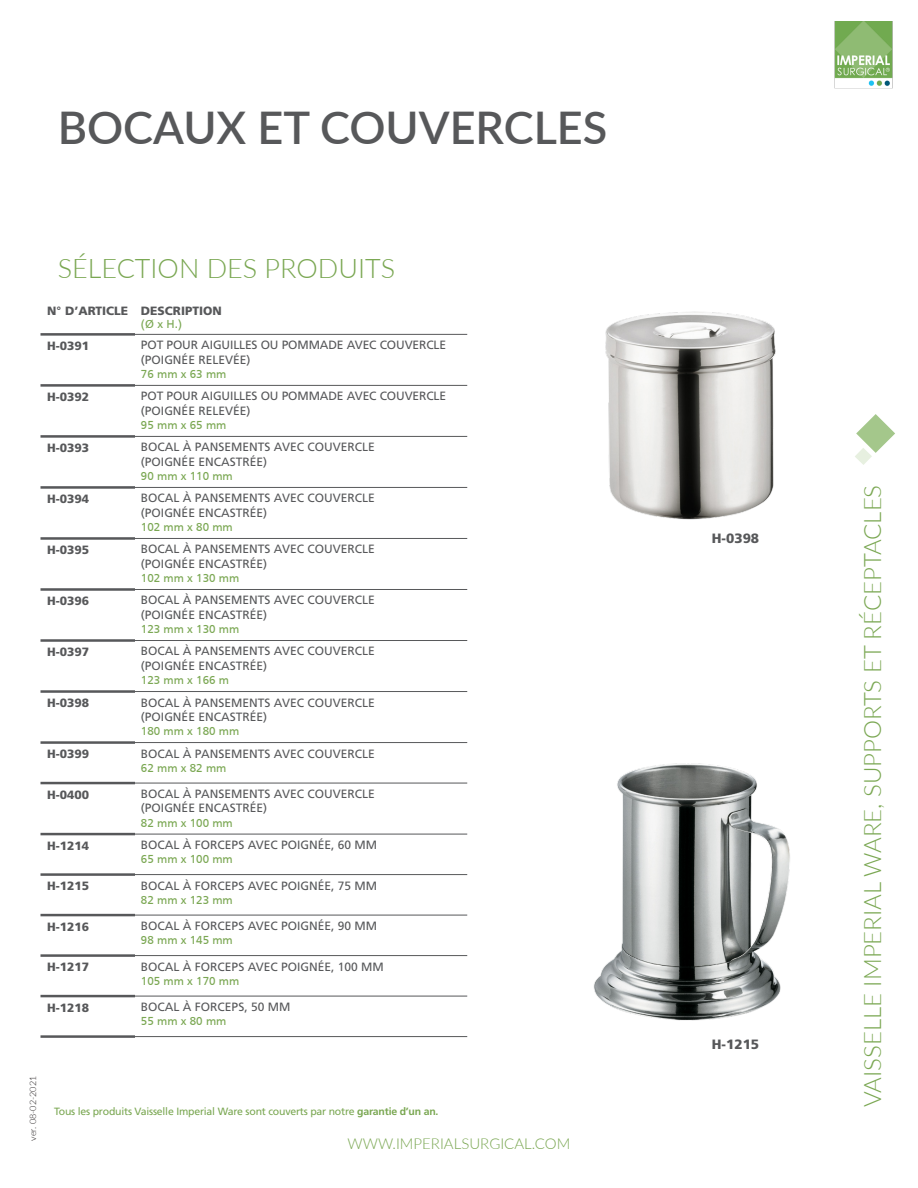
<style>
.page{position:relative;width:918px;height:1188px;background:#fff}
.page>*{position:absolute;margin:0;border:0;box-sizing:border-box;transform-origin:0 0}
.Title__A{font:600 45px "Lato";color:#57585a}
.Sub-Title___A{font:300 27px "Lato";color:#7aa752}
.t1{font:300 24px "Lato";color:#7aa752}
.t2{font:300 15px "Lato";color:#7aa752}
.t3{font:900 13.5px "Frutiger LT Std";color:#57585a}
.t4{font:12px "Frutiger LT Std";color:#57585a}
.t5{font:12px "Frutiger";color:#7aa752}
.Promotional_Text{font:900 12px "Frutiger LT Std";color:#57585a}
.t6{font:10.5px "Frutiger LT Std";letter-spacing:-.02em;color:#7aa752}
.t7{font:300 9px "Lato";color:#231f20}
.s1{font-weight:700}
</style>
<div class="page">
<svg style="left:855px;top:414px;width:40px;height:51px"></svg>
<img style="left:834px;top:21px;width:58px;height:68px">
<img style="left:593px;top:763px;width:197px;height:258px">
<img style="left:605px;top:311px;width:171px;height:209px">
<hr style="left:40px;top:486px;width:95px;height:3px;background:#57585a">
<hr style="left:135px;top:538px;width:332px;height:1px;background:#57585a">
<hr style="left:135px;top:589px;width:332px;height:1px;background:#57585a">
<hr style="left:135px;top:640px;width:332px;height:1px;background:#57585a">
<hr style="left:135px;top:691px;width:332px;height:1px;background:#57585a">
<hr style="left:135px;top:742px;width:332px;height:1px;background:#57585a">
<hr style="left:135px;top:783px;width:332px;height:1px;background:#57585a">
<hr style="left:135px;top:834px;width:332px;height:1px;background:#57585a">
<hr style="left:135px;top:874px;width:332px;height:1px;background:#57585a">
<hr style="left:135px;top:915px;width:332px;height:1px;background:#57585a">
<hr style="left:135px;top:955px;width:332px;height:1px;background:#57585a">
<hr style="left:135px;top:996px;width:332px;height:1px;background:#57585a">
<hr style="left:135px;top:1036px;width:332px;height:1px;background:#57585a">
<hr style="left:135px;top:487px;width:332px;height:1px;background:#57585a">
<hr style="left:40px;top:435px;width:95px;height:3px;background:#57585a">
<hr style="left:135px;top:436px;width:332px;height:1px;background:#57585a">
<hr style="left:40px;top:384px;width:95px;height:3px;background:#57585a">
<hr style="left:135px;top:385px;width:332px;height:1px;background:#57585a">
<hr style="left:40px;top:333px;width:95px;height:3px;background:#57585a">
<hr style="left:135px;top:334px;width:332px;height:1px;background:#57585a">
<hr style="left:40px;top:537px;width:95px;height:3px;background:#57585a">
<hr style="left:40px;top:588px;width:95px;height:3px;background:#57585a">
<hr style="left:40px;top:639px;width:95px;height:3px;background:#57585a">
<hr style="left:40px;top:690px;width:95px;height:3px;background:#57585a">
<hr style="left:40px;top:741px;width:95px;height:3px;background:#57585a">
<hr style="left:40px;top:782px;width:95px;height:2px;background:#57585a">
<hr style="left:40px;top:833px;width:95px;height:2px;background:#57585a">
<hr style="left:40px;top:873px;width:95px;height:3px;background:#57585a">
<hr style="left:40px;top:914px;width:95px;height:2px;background:#57585a">
<hr style="left:40px;top:954px;width:95px;height:3px;background:#57585a">
<hr style="left:40px;top:995px;width:95px;height:2px;background:#57585a">
<hr style="left:40px;top:1035px;width:95px;height:3px;background:#57585a">
<p class="Title__A" style="left:58px;top:95px;width:551px">BOCAUX ET COUVERCLES</p>
<p class="Sub-Title___A" style="left:58px;top:250px;width:339px">SÉLECTION DES PRODUITS</p>
<p class="Promotional_Text" style="left:47px;top:303px;width:82px">N° D’ARTICLE</p>
<p class="Promotional_Text" style="left:141px;top:303px;width:82px">DESCRIPTION</p>
<p class="t5" style="left:141px;top:318px;width:43px">(Ø x H.)</p>
<p class="Promotional_Text" style="left:47px;top:339px;width:44px">H-0391</p>
<p class="t4" style="left:141px;top:338px;width:307px">POT POUR AIGUILLES OU POMMADE AVEC COUVERCLE</p>
<p class="t4" style="left:141px;top:353px;width:111px">(POIGNÉE RELEVÉE)</p>
<p class="t5" style="left:141px;top:367px;width:87px">76 mm x 63 mm</p>
<p class="Promotional_Text" style="left:47px;top:390px;width:44px">H-0392</p>
<p class="t4" style="left:141px;top:389px;width:307px">POT POUR AIGUILLES OU POMMADE AVEC COUVERCLE</p>
<p class="t4" style="left:141px;top:404px;width:111px">(POIGNÉE RELEVÉE)</p>
<p class="t5" style="left:141px;top:418px;width:87px">95 mm x 65 mm</p>
<p class="Promotional_Text" style="left:47px;top:441px;width:44px">H-0393</p>
<p class="t4" style="left:141px;top:440px;width:235px">BOCAL À PANSEMENTS AVEC COUVERCLE</p>
<p class="t4" style="left:141px;top:455px;width:128px">(POIGNÉE ENCASTRÉE)</p>
<p class="t5" style="left:141px;top:469px;width:93px">90 mm x 110 mm</p>
<p class="Promotional_Text" style="left:47px;top:492px;width:44px">H-0394</p>
<p class="t4" style="left:141px;top:491px;width:235px">BOCAL À PANSEMENTS AVEC COUVERCLE</p>
<p class="t4" style="left:141px;top:506px;width:128px">(POIGNÉE ENCASTRÉE)</p>
<p class="t5" style="left:141px;top:520px;width:93px">102 mm x 80 mm</p>
<p class="Promotional_Text" style="left:47px;top:543px;width:44px">H-0395</p>
<p class="t4" style="left:141px;top:542px;width:235px">BOCAL À PANSEMENTS AVEC COUVERCLE</p>
<p class="t4" style="left:141px;top:557px;width:128px">(POIGNÉE ENCASTRÉE)</p>
<p class="t5" style="left:141px;top:571px;width:100px">102 mm x 130 mm</p>
<p class="Promotional_Text" style="left:47px;top:594px;width:44px">H-0396</p>
<p class="t4" style="left:141px;top:593px;width:235px">BOCAL À PANSEMENTS AVEC COUVERCLE</p>
<p class="t4" style="left:141px;top:608px;width:128px">(POIGNÉE ENCASTRÉE)</p>
<p class="t5" style="left:141px;top:622px;width:100px">123 mm x 130 mm</p>
<p class="Promotional_Text" style="left:47px;top:645px;width:44px">H-0397</p>
<p class="t4" style="left:141px;top:644px;width:235px">BOCAL À PANSEMENTS AVEC COUVERCLE</p>
<p class="t4" style="left:141px;top:659px;width:128px">(POIGNÉE ENCASTRÉE)</p>
<p class="t5" style="left:141px;top:673px;width:90px">123 mm x 166 m</p>
<p class="Promotional_Text" style="left:47px;top:696px;width:44px">H-0398</p>
<p class="t4" style="left:141px;top:695px;width:235px">BOCAL À PANSEMENTS AVEC COUVERCLE</p>
<p class="t4" style="left:141px;top:710px;width:128px">(POIGNÉE ENCASTRÉE)</p>
<p class="t5" style="left:141px;top:724px;width:100px">180 mm x 180 mm</p>
<p class="Promotional_Text" style="left:47px;top:747px;width:44px">H-0399</p>
<p class="t4" style="left:141px;top:746px;width:235px">BOCAL À PANSEMENTS AVEC COUVERCLE</p>
<p class="t5" style="left:141px;top:761px;width:87px">62 mm x 82 mm</p>
<p class="Promotional_Text" style="left:47px;top:787px;width:44px">H-0400</p>
<p class="t4" style="left:141px;top:787px;width:235px">BOCAL À PANSEMENTS AVEC COUVERCLE</p>
<p class="t4" style="left:141px;top:801px;width:128px">(POIGNÉE ENCASTRÉE)</p>
<p class="t5" style="left:141px;top:816px;width:93px">82 mm x 100 mm</p>
<p class="Promotional_Text" style="left:47px;top:838px;width:44px">H-1214</p>
<p class="t4" style="left:141px;top:838px;width:238px">BOCAL À FORCEPS AVEC POIGNÉE, 60 MM</p>
<p class="t5" style="left:141px;top:853px;width:93px">65 mm x 100 mm</p>
<p class="Promotional_Text" style="left:47px;top:879px;width:44px">H-1215</p>
<p class="t4" style="left:141px;top:878px;width:238px">BOCAL À FORCEPS AVEC POIGNÉE, 75 MM</p>
<p class="t5" style="left:141px;top:893px;width:93px">82 mm x 123 mm</p>
<p class="Promotional_Text" style="left:47px;top:919px;width:44px">H-1216</p>
<p class="t4" style="left:141px;top:919px;width:238px">BOCAL À FORCEPS AVEC POIGNÉE, 90 MM</p>
<p class="t5" style="left:141px;top:934px;width:93px">98 mm x 145 mm</p>
<p class="Promotional_Text" style="left:47px;top:960px;width:44px">H-1217</p>
<p class="t4" style="left:141px;top:959px;width:244px">BOCAL À FORCEPS AVEC POIGNÉE, 100 MM</p>
<p class="t5" style="left:141px;top:974px;width:100px">105 mm x 170 mm</p>
<p class="Promotional_Text" style="left:47px;top:1000px;width:44px">H-1218</p>
<p class="t4" style="left:141px;top:1000px;width:151px">BOCAL À FORCEPS, 50 MM</p>
<p class="t5" style="left:141px;top:1015px;width:87px">55 mm x 80 mm</p>
<p class="t7" style="left:27px;top:1141px;width:66px;rotate:-90deg">ver. 08-02-2021</p>
<p class="t6" style="left:54px;top:1105px;width:386px">Tous les produits Vaisselle Imperial Ware sont couverts par notre <span class="s1">garantie d’un an.</span></p>
<p class="t2" style="left:348px;top:1133px;width:224px">WWW.IMPERIALSURGICAL.COM</p>
<p class="t3" style="left:712px;top:530px;width:49px">H-0398</p>
<p class="t3" style="left:712px;top:1036px;width:49px">H-1215</p>
<h3 class="t1" style="left:856px;top:1107px;width:624px;rotate:-90deg">VAISSELLE IMPERIAL WARE, SUPPORTS ET RÉCEPTACLES</h3>
</div>
